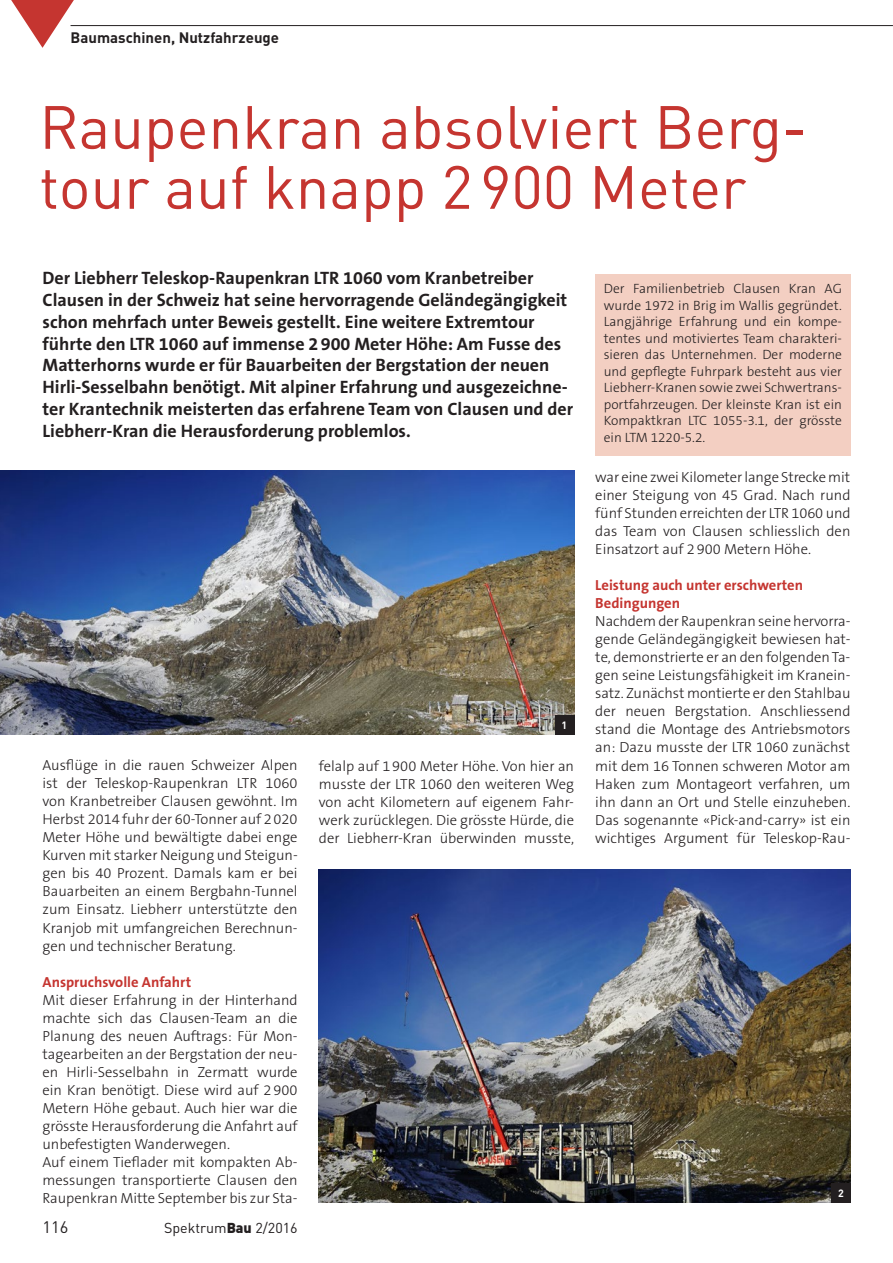
<style>
.page{position:relative;width:893px;height:1263px;background:#fff}
.page>*{position:absolute;margin:0;border:0;box-sizing:border-box;transform-origin:0 0}
.t1{font:60px/60px "DIN";color:#c53530}
.t2{font:700 18px/21.8px "The Sans B7";color:#231f20}
.t3{font:16.5px "DIN";color:#231f20}
.t4{font:700 15px "DIN";color:#231f20}
.t5{font:300 14.7px/18px "The Sans B3";color:#231f20;text-align:justify}
.t6{font:700 14.7px/18px "The Sans B7";color:#c53530}
.t7{font:14.25px "DIN";color:#231f20}
.t8{font:300 13.5px/16.5px "The Sans B3";color:#231f20;text-align:justify}
.t9{font:700 10.5px "DIN";color:#fff}
.s1{font-weight:900}
</style>
<div class="page">
<svg style="left:11px;top:0;width:73px;height:48px"></svg>
<hr style="left:71px;top:25px;width:822px;height:1px;background:#231f20">
<div style="left:595px;top:275px;width:255px;height:181px;background:#f3cfc2"></div>
<img style="left:0;top:471px;width:574px;height:263px">
<img style="left:319px;top:869px;width:531px;height:333px">
<div style="left:555px;top:715px;width:19px;height:19px;background:#231f20"></div>
<div style="left:831px;top:1183px;width:19px;height:19px;background:#231f20"></div>
<p class="t4" style="left:71px;top:27px;width:210px">Baumaschinen, Nutzfahrzeuge</p>
<h1 class="t1" style="left:39px;top:96px;width:770px">Raupenkran absolviert Berg&shy;tour auf knapp 2900 Meter</h1>
<p class="t2" style="left:43px;top:268px;width:532px">Der Liebherr Teleskop-Raupenkran LTR 1060 vom Kranbetreiber Clausen in der Schweiz hat seine hervorragende Geländegängigkeit schon mehrfach unter Beweis gestellt. Eine weitere Extremtour führte den LTR 1060 auf immense 2900 Meter Höhe: Am Fusse des Matterhorns wurde er für Bauarbeiten der Bergstation der neuen Hirli-Sesselbahn benötigt. Mit alpiner Erfahrung und ausgezeichne&shy;ter Krantechnik meisterten das erfahrene Team von Clausen und der Liebherr-Kran die Herausforderung problemlos.</p>
<p class="t5" style="left:43px;top:757px;width:257px">Ausflüge in die rauen Schweizer Alpen ist der Teleskop-Raupenkran LTR 1060 von Kranbetreiber Clausen gewöhnt. Im Herbst 2014 fuhr der 60-Tonner auf 2020<br>Meter Höhe und bewältigte dabei enge Kurven mit starker Neigung und Steigun&shy;gen bis 40 Prozent. Damals kam er bei Bauarbeiten an einem Bergbahn-Tunnel zum Einsatz. Liebherr unterstützte den Kranjob mit umfangreichen Berechnun&shy;gen und technischer Beratung.</p>
<p class="t6" style="left:43px;top:973px;width:150px">Anspruchsvolle Anfahrt</p>
<p class="t5" style="left:43px;top:991px;width:257px;text-align:left">Mit dieser Erfahrung in der Hinterhand machte sich das Clausen-Team an die Planung des neuen Auftrags: Für Mon&shy;tagearbeiten an der Bergstation der neu&shy;en Hirli-Sesselbahn in Zermatt wurde ein Kran benötigt. Diese wird auf 2900<br>Metern Höhe gebaut. Auch hier war die grösste Herausforderung die Anfahrt auf unbefestigten Wanderwegen.<br>Auf einem Tieflader mit kompakten Ab&shy;messungen transportierte Clausen den Raupenkran Mitte September bis zur Sta-</p>
<p class="t3" style="left:43px;top:1217px;width:27px">116</p>
<p class="t7" style="left:164px;top:1219px;width:135px">Spektrum<span class="s1">Bau</span> 2/2016</p>
<p class="t9" style="left:562px;top:718px;width:7px">1</p>
<p class="t5" style="left:319px;top:757px;width:257px">felalp auf 1900 Meter Höhe. Von hier an musste der LTR 1060 den weiteren Weg von acht Kilometern auf eigenem Fahr&shy;werk zurücklegen. Die grösste Hürde, die der Liebherr-Kran überwinden musste,</p>
<p class="t8" style="left:604px;top:281px;width:240px">Der Familienbetrieb Clausen Kran AG wurde 1972 in Brig im Wallis gegründet.<br>Langjährige Erfahrung und ein kompe&shy;tentes und motiviertes Team charakteri&shy;sieren das Unternehmen. Der moderne und gepflegte Fuhrpark besteht aus vier Liebherr-Kranen sowie zwei Schwertrans&shy;portfahrzeugen. Der kleinste Kran ist ein Kompaktkran LTC 1055-3.1, der grösste ein LTM 1220-5.2.</p>
<p class="t5" style="left:595px;top:469px;width:257px">war eine zwei Kilometer lange Strecke mit einer Steigung von 45 Grad. Nach rund fünf Stunden erreichten der LTR 1060 und das Team von Clausen schliesslich den Einsatzort auf 2900 Metern Höhe.</p>
<p class="t6" style="left:595px;top:577px;width:209px">Leistung auch unter erschwerten<br>Bedingungen</p>
<p class="t5" style="left:595px;top:613px;width:257px">Nachdem der Raupenkran seine hervorra&shy;gende Geländegängigkeit bewiesen hat&shy;te, demonstrierte er an den folgenden Ta&shy;gen seine Leistungsfähigkeit im Kranein&shy;satz. Zunächst montierte er den Stahlbau der neuen Bergstation. Anschliessend stand die Montage des Antriebsmotors an: Dazu musste der LTR 1060 zunächst mit dem 16 Tonnen schweren Motor am Haken zum Montageort verfahren, um ihn dann an Ort und Stelle einzuheben.<br>Das sogenannte «Pick-and-carry» ist ein wichtiges Argument für Teleskop-Rau-</p>
<p class="t9" style="left:838px;top:1186px;width:7px">2</p>
</div>
